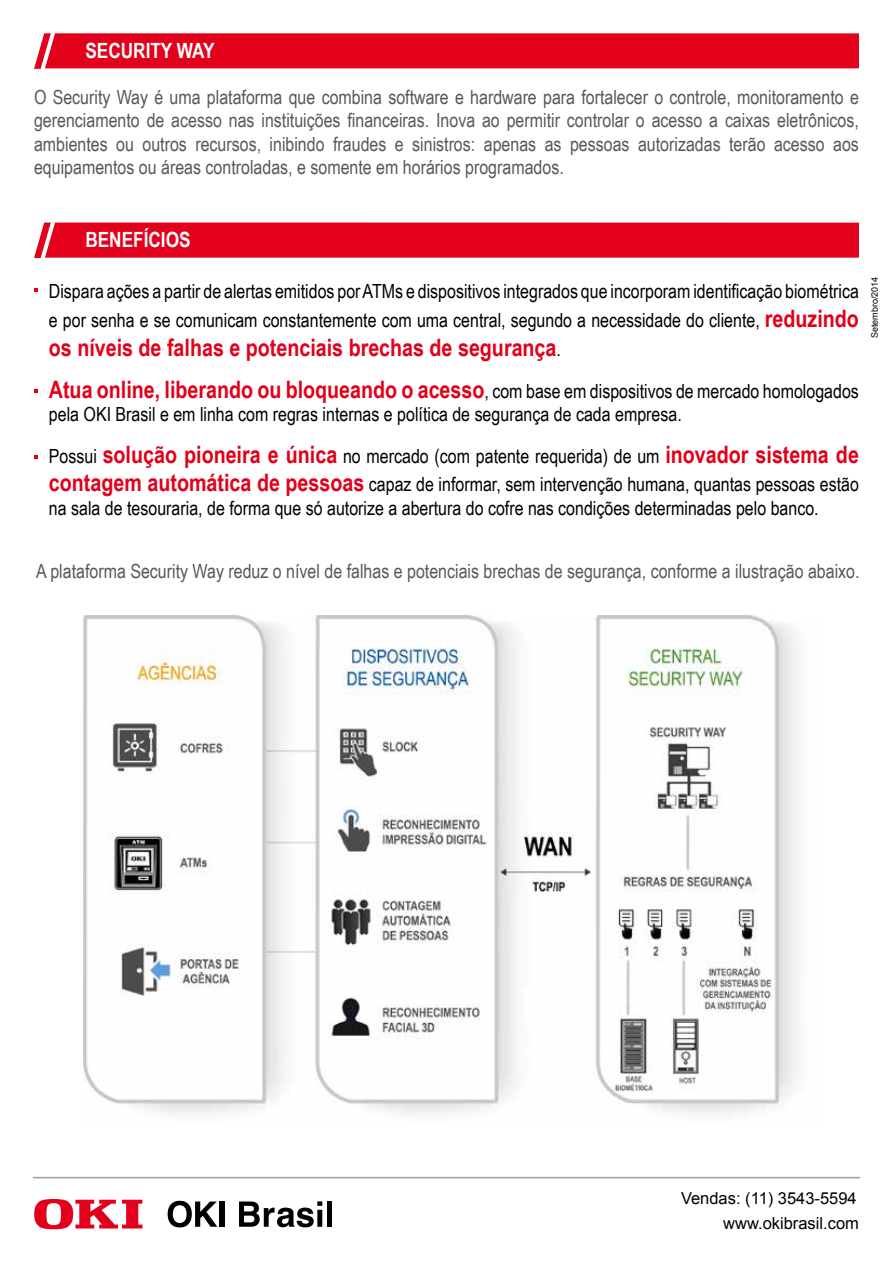
<style>
.page{position:relative;width:893px;height:1263px;background:#fff}
.page>*{position:absolute;margin:0;border:0;box-sizing:border-box;transform-origin:0 0}
.t1{font:700 24px "Arial Narrow";color:#e2001a}
.t2{font:700 21px "Arial Narrow";color:#fff}
.t3{font:19.5px/28.8px "Arial Narrow";color:#000}
.t4{font:19.5px/23.4px "Arial Narrow";color:#58585a;text-align:justify}
.t5{font:16.5px/25.5px "Arial";color:#000;text-align:right}
.t6{font:9px "Arial";color:#000}
.s1{font-weight:700;font-size:24px;color:#e2001a}
.s2{font-weight:400;font-size:19.5px;color:#000}
</style>
<div class="page">
<div style="left:34px;top:33px;width:825px;height:36px;background:#e2001a"></div>
<div style="left:34px;top:223px;width:825px;height:35px;background:#e2001a"></div>
<hr style="left:33px;top:1177px;width:827px;height:1px;background:#9c9e9f">
<svg style="left:34px;top:1199px;width:108px;height:30px"></svg>
<svg style="left:168px;top:1201px;width:49px;height:26px"></svg>
<div style="left:220px;top:1201px;width:5px;height:26px;background:#000"></div>
<svg style="left:239px;top:1201px;width:83px;height:26px"></svg>
<div style="left:327px;top:1201px;width:5px;height:26px;background:#000"></div>
<img style="left:84px;top:616px;width:715px;height:498px">
<svg style="left:34px;top:288px;width:3px;height:4px"></svg>
<svg style="left:34px;top:455px;width:3px;height:4px"></svg>
<p class="t2" style="left:85px;top:34px;width:131px">Security way</p>
<p class="t4" style="left:34px;top:85px;width:826px">O Security Way é uma plataforma que combina software e hardware para fortalecer o controle, monitoramento e gerenciamento de acesso nas instituições financeiras. Inova ao permitir controlar o acesso a caixas eletrônicos, ambientes ou outros recursos, inibindo fraudes e sinistros: apenas as pessoas autorizadas terão acesso aos equipamentos ou áreas controladas, e somente em horários programados.</p>
<p class="t2" style="left:85px;top:223px;width:107px">BENEFÍCIOS</p>
<p class="t3" style="left:49px;top:276px;width:812px">Dispara ações a partir de alertas emitidos por ATMs e dispositivos integrados que incorporam identificação biométrica e por senha e se comunicam constantemente com uma central, segundo a necessidade do cliente, <span class="s1">reduzindo</span></p>
<p class="t1" style="left:49px;top:329px;width:514px">os níveis de falhas e potenciais brechas de segurança<span class="s2">.</span></p>
<p class="t3" style="left:49px;top:378px;width:811px;line-height:23.4px"><span class="s1">Atua online, liberando ou bloqueando o acesso</span>, com base em dispositivos de mercado homologados pela OKI Brasil e em linha com regras internas e política de segurança de cada empresa.</p>
<p class="t3" style="left:49px;top:440px;width:811px">Possui <span class="s1">solução pioneira e única</span> no mercado (com patente requerida) de um <span class="s1">inovador sistema de contagem automática de pessoas</span> capaz de informar, sem intervenção humana, quantas pessoas estão</p>
<p class="t3" style="left:49px;top:493px;width:771px">na sala de tesouraria, de forma que só autorize a abertura do cofre nas condições determinadas pelo banco.</p>
<p class="t6" style="left:869px;top:338px;width:63px;rotate:-90deg">Setembro/2014</p>
<p class="t4" style="left:36px;top:559px;width:825px">A plataforma Security Way reduz o nível de falhas e potenciais brechas de segurança, conforme a ilustração abaixo.</p>
<p class="t5" style="left:681px;top:1185px;width:179px">Vendas: (11) 3543-5594 www.okibrasil.com</p>
</div>
